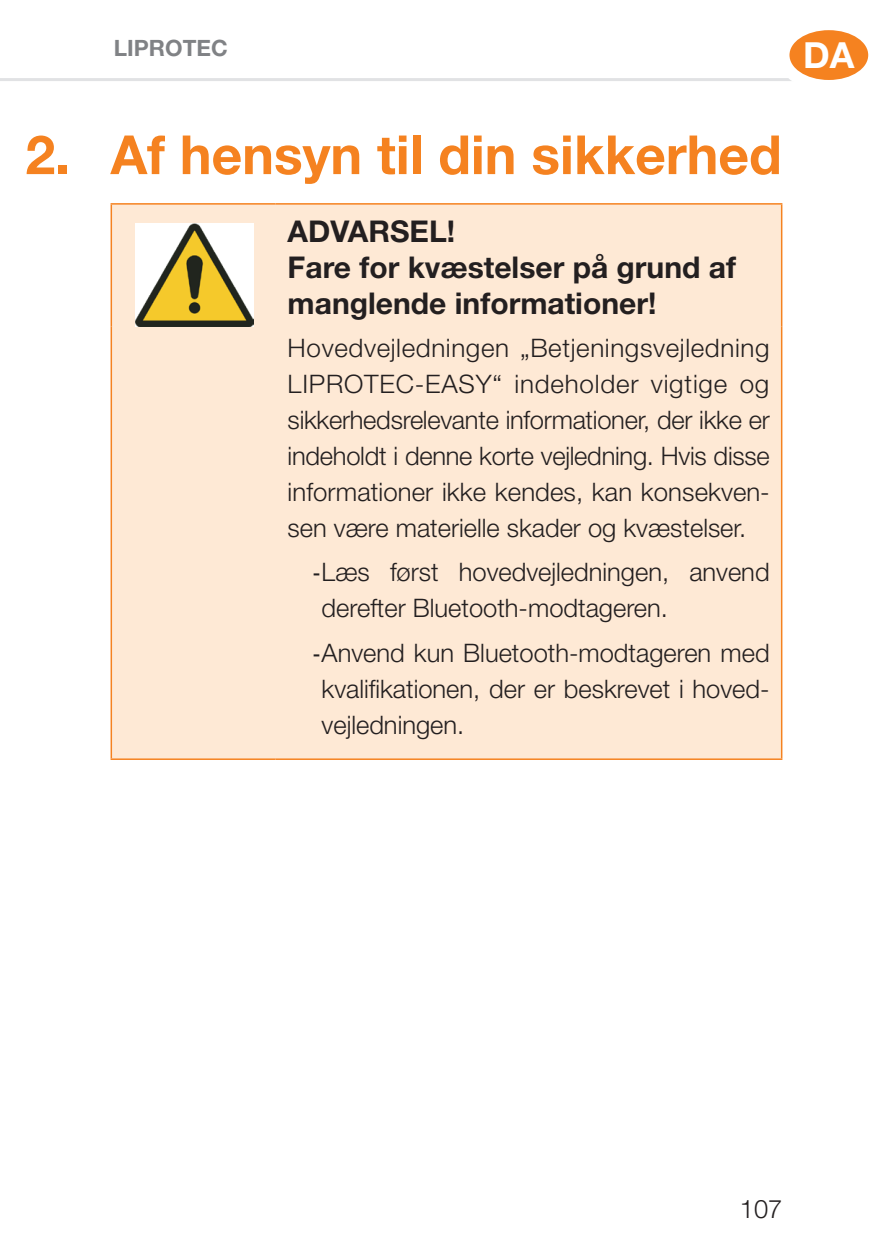
<style>
.page{position:relative;width:893px;height:1259px;background:#fff}
.page>*{position:absolute;margin:0;border:0;box-sizing:border-box;transform-origin:0 0}
.t1{font:700 54px "Helvetica Neue LT Pro";color:#f58220}
.t2{font:700 36px "Helvetica Neue LT Pro";color:#fff}
.t3{font:700 30px/36px "Helvetica Neue LT Pro";color:#231f20}
.t4{font:300 25.5px/36px "Helvetica Neue LT Pro";color:#231f20;text-align:justify}
.t5{font:700 22.5px "Helvetica Neue LT Pro";color:#808285}
.s1{font-family:"Arial Narrow";font-weight:400}
</style>
<div class="page">
<hr style="left:0;top:78px;width:829px;height:3px;background:#e1e2e4">
<svg style="left:783px;top:24px;width:91px;height:62px;background:#f69440"></svg>
<div style="left:777px;top:18px;width:103px;height:74px;border:12px solid #fff;border-radius:50%"></div>
<div style="left:112px;top:205px;width:669px;height:553px;background:#fee9d5"></div>
<hr style="left:111px;top:758px;width:165px;height:2px;background:#f58220">
<hr style="left:111px;top:203px;width:165px;height:2px;background:#f58220">
<hr style="left:111px;top:205px;width:1px;height:121px;background:#f58220">
<hr style="left:111px;top:326px;width:1px;height:432px;background:#f58220">
<hr style="left:276px;top:203px;width:506px;height:2px;background:#f58220">
<hr style="left:781px;top:205px;width:1px;height:121px;background:#f58220">
<hr style="left:781px;top:326px;width:1px;height:432px;background:#f58220">
<hr style="left:276px;top:758px;width:506px;height:2px;background:#f58220">
<img style="left:135px;top:223px;width:118px;height:103px">
<p class="t5" style="left:114px;top:34px;width:115px">LIPROTEC</p>
<h2 class="t2" style="left:803px;top:33px;width:53px">DA</h2>
<h1 class="t1" style="left:26px;top:121px;width:758px">2. Af hensyn til din sikkerhed</h1>
<p class="t3" style="left:288px;top:213px;width:450px">ADVARSEL!<br>Fare for kvæstelser på grund af manglende informationer!</p>
<p class="t4" style="left:288px;top:329px;width:484px">Hovedvejledningen „Betjeningsvejledning LIPROTEC-EASY“ indeholder vigtige og sikkerhedsrelevante informationer, der ikke er indeholdt i denne korte vejledning. Hvis disse informationer ikke kendes, kan konsekven&shy;sen være materielle skader og kvæstelser.</p>
<p class="t4" style="left:322px;top:553px;width:449px;text-indent:-8px"><span class="s1">-</span>Læs først hovedvejledningen, anvend derefter Bluetooth-modtageren.</p>
<p class="t4" style="left:322px;top:634px;width:449px;text-indent:-8px"><span class="s1">-</span>Anvend kun Bluetooth-modtageren med kvalifikationen, der er beskrevet i hoved&shy;vejledningen.</p>
<p class="t4" style="left:740px;top:1190px;width:44px">107</p>
</div>
